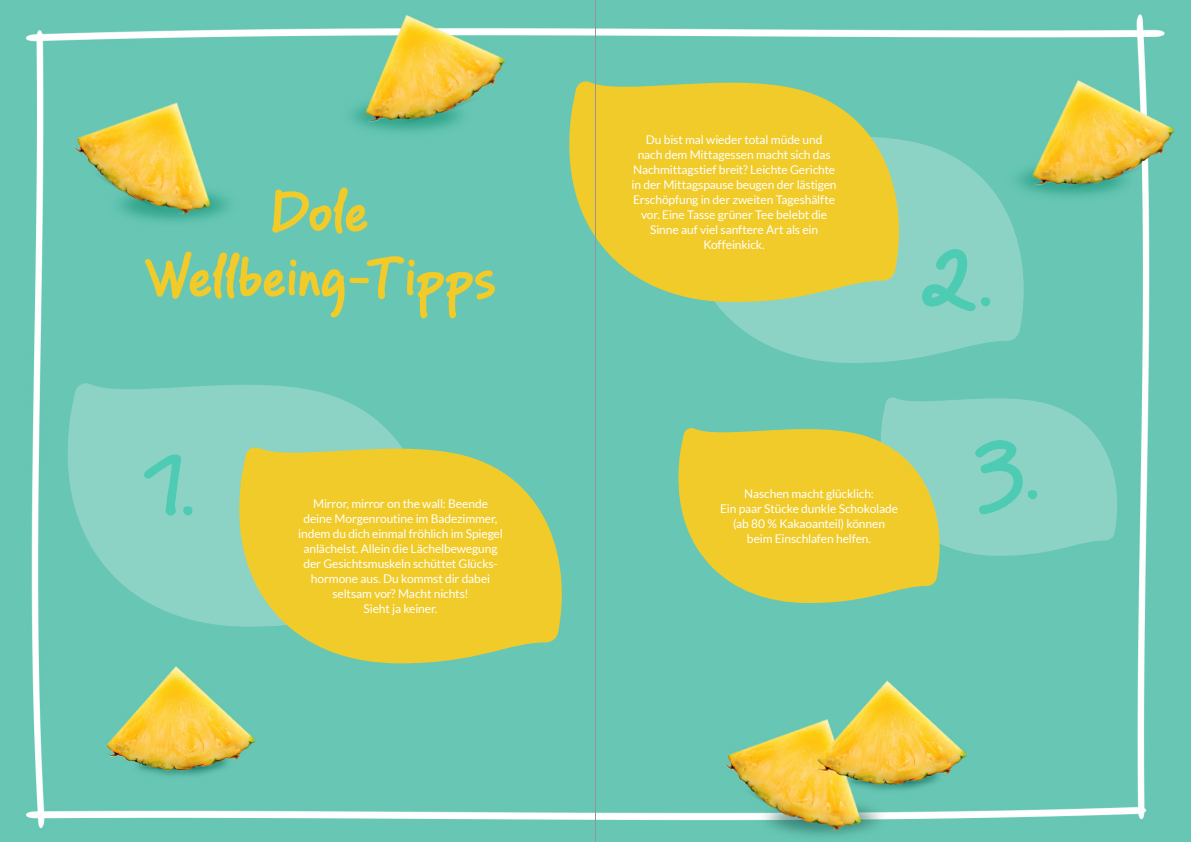
<style>
.page{position:relative;width:1191px;height:842px;background:#fff}
.page>*{position:absolute;margin:0;border:0;box-sizing:border-box;transform-origin:0 0}
.t1{font:700 88px "PF Reminder Pro";color:#4dcbb3}
.t2{font:700 60px/65px "PF Reminder Pro";letter-spacing:-.04em;color:#f1cb2a;text-align:center}
.t3{font:12px/15px "Lato";letter-spacing:-.01em;color:#fff;text-align:center}
</style>
<div class="page">
<img style="left:0;top:0;width:1190px;height:842px">
<svg style="left:67px;top:383px;width:365px;height:244px;background:#83d0c1"></svg>
<svg style="left:682px;top:135px;width:342px;height:228px;background:#82cfc1"></svg>
<svg style="left:879px;top:397px;width:238px;height:159px;background:#87d1c3"></svg>
<svg style="left:568px;top:81px;width:331px;height:221px;background:#daca41"></svg>
<svg style="left:677px;top:428px;width:263px;height:175px;background:#dbca42"></svg>
<svg style="left:238px;top:447px;width:324px;height:216px;background:#dbca41"></svg>
<hr style="left:595px;top:0;width:1px;height:842px;background:#939598">
<svg style="left:143px;top:454px;width:38px;height:62px;background:#77d0bf"></svg>
<h2 class="t2" style="left:141px;top:182px;width:357px">Dole<br>Wellbeing-Tipps</h2>
<h1 class="t1" style="left:179px;top:432px;width:18px">.</h1>
<p class="t3" style="left:298px;top:496px;width:206px">Mirror, mirror on the wall: Beende deine Morgenroutine im Badezimmer, indem du dich einmal fröhlich im Spiegel anlächelst. Allein die Lächelbewegung der Gesichtsmuskeln schüttet Glücks&shy;hormone aus. Du kommst dir dabei seltsam vor? Macht nichts!<br>Sieht ja keiner.</p>
<p class="t3" style="left:631px;top:132px;width:207px">Du bist mal wieder total müde und<br>nach dem Mittagessen macht sich das Nachmittagstief breit? Leichte Gerichte in der Mittagspause beugen der lästigen Erschöpfung in der zweiten Tageshälfte vor. Eine Tasse grüner Tee belebt die Sinne auf viel sanftere Art als ein Koffeinkick.</p>
<h1 class="t1" style="left:920px;top:223px;width:75px">2.</h1>
<p class="t3" style="left:720px;top:486px;width:179px">Naschen macht glücklich:<br>Ein paar Stücke dunkle Schokolade (ab 80 % Kakaoanteil) können beim Einschlafen helfen.</p>
<h1 class="t1" style="left:974px;top:416px;width:68px">3.</h1>
</div>
